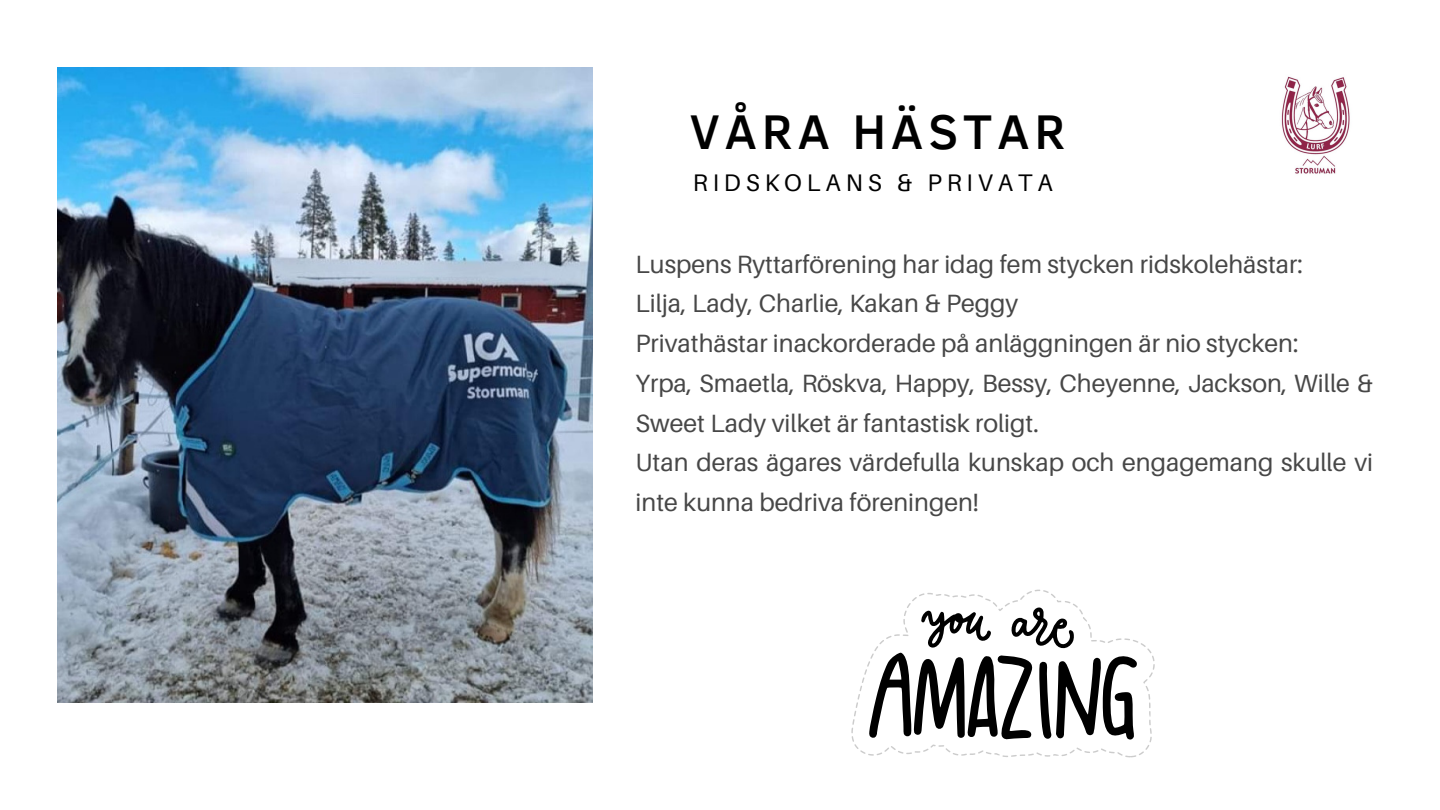
<style>
.page{position:relative;width:1440px;height:810px;background:#fff}
.page>*{position:absolute;margin:0;border:0;box-sizing:border-box;transform-origin:0 0}
.t1{font:500 50px "Clear Sans";letter-spacing:.1em;color:#000}
.t2{font:25px/39.8px "Aileron";color:#474747}
.t3{font:24px "Aileron";letter-spacing:.205em;color:#000}
</style>
<div class="page">
<img style="left:58px;top:68px;width:535px;height:635px">
<svg style="left:851px;top:590px;width:304px;height:168px"></svg>
<svg style="left:869px;top:604px;width:269px;height:137px"></svg>
<img style="left:1281px;top:76px;width:69px;height:98px">
<p class="t1" style="left:690px;top:95px;width:377px">VÅRA HÄSTAR</p>
<p class="t3" style="left:693px;top:167px;width:361px">RIDSKOLANS &amp; PRIVATA</p>
<h1 class="t2" style="left:636px;top:243px;width:669px">Luspens Ryttarförening har idag fem stycken ridskolehästar:</h1>
<h2 class="t2" style="left:636px;top:283px;width:384px">Lilja, Lady, Charlie, Kakan &amp; Peggy</h2>
<p class="t2" style="left:636px;top:323px;width:665px">Privathästar inackorderade på anläggningen är nio stycken:</p>
<p class="t2" style="left:636px;top:363px;width:739px">Yrpa, Smaetla, Röskva, Happy, Bessy, Cheyenne, Jackson, Wille &amp;<br>Sweet Lady vilket är fantastisk roligt.</p>
<p class="t2" style="left:636px;top:442px;width:739px">Utan deras ägares värdefulla kunskap och engagemang skulle vi inte kunna bedriva föreningen!</p>
</div>
